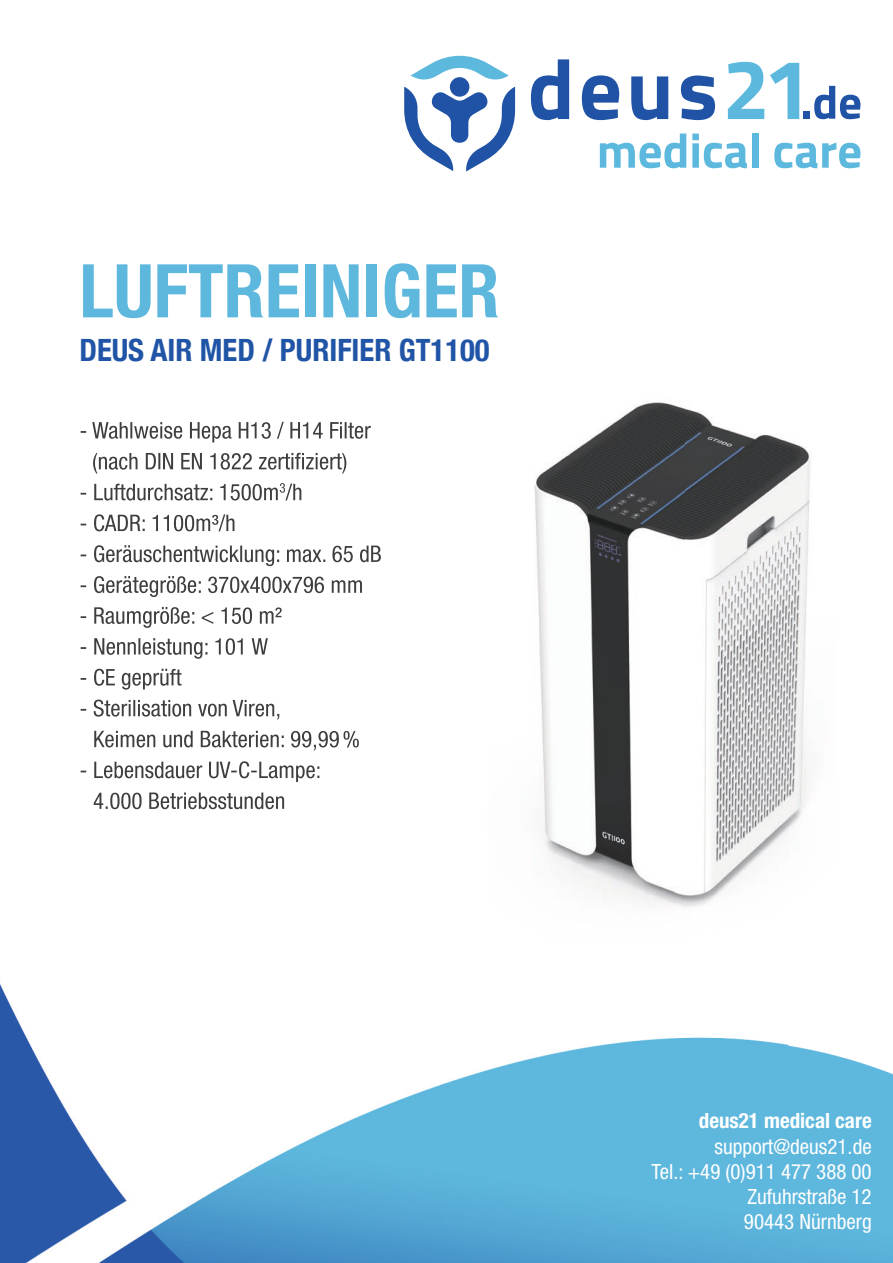
<style>
.page{position:relative;width:893px;height:1263px;background:#fff}
.page>*{position:absolute;margin:0;border:0;box-sizing:border-box;transform-origin:0 0}
.t1{font:700 condensed 74.25px "Helvetica Neue";color:#5eb8de}
.t2{font:700 condensed 30.75px "Helvetica Neue";color:#2054a6}
.t3{font:condensed 21px/25.2px "Helvetica Neue LT Pro";color:#fff;text-align:right}
.t4{font:700 condensed 21px "Helvetica Neue LT Pro";color:#fff}
</style>
<div class="page">
<img style="left:788px;top:1044px;width:105px;height:219px">
<img style="left:0;top:984px;width:788px;height:279px">
<img style="left:81px;top:422px;width:290px;height:20px">
<img style="left:93px;top:453px;width:253px;height:20px">
<img style="left:81px;top:484px;width:197px;height:16px">
<svg style="left:280px;top:483px;width:5px;height:10px"></svg>
<img style="left:285px;top:483px;width:16px;height:17px">
<img style="left:81px;top:514px;width:153px;height:17px">
<img style="left:81px;top:545px;width:300px;height:21px">
<img style="left:81px;top:576px;width:281px;height:21px">
<img style="left:81px;top:607px;width:201px;height:21px">
<img style="left:81px;top:638px;width:187px;height:21px">
<img style="left:81px;top:669px;width:101px;height:21px">
<img style="left:81px;top:700px;width:198px;height:20px">
<img style="left:94px;top:731px;width:265px;height:19px">
<img style="left:81px;top:761px;width:238px;height:21px">
<img style="left:94px;top:792px;width:190px;height:17px">
<svg style="left:600px;top:134px;width:86px;height:34px"></svg>
<svg style="left:692px;top:134px;width:55px;height:34px"></svg>
<div style="left:752px;top:134px;width:6px;height:34px;background:#5db8de"></div>
<svg style="left:774px;top:143px;width:86px;height:25px"></svg>
<svg style="left:411px;top:56px;width:98px;height:25px"></svg>
<svg style="left:404px;top:87px;width:111px;height:85px"></svg>
<div style="left:450px;top:77px;width:19px;height:20px;background:#2053a6;border-radius:50%"></div>
<svg style="left:531px;top:59px;width:38px;height:61px"></svg>
<svg style="left:582px;top:75px;width:37px;height:45px"></svg>
<svg style="left:631px;top:76px;width:37px;height:44px"></svg>
<svg style="left:681px;top:76px;width:34px;height:44px"></svg>
<svg style="left:728px;top:62px;width:36px;height:57px"></svg>
<svg style="left:770px;top:63px;width:29px;height:56px"></svg>
<div style="left:803px;top:111px;width:7px;height:8px;background:#2053a6"></div>
<svg style="left:814px;top:86px;width:46px;height:33px"></svg>
<img style="left:534px;top:402px;width:277px;height:505px">
<h1 class="t1" style="left:79px;top:229px;width:422px">LUFTREINIGER</h1>
<h2 class="t2" style="left:79px;top:324px;width:412px">DEUS AIR MED / PURIFIER GT1100</h2>
<p class="t4" style="left:699px;top:1108px;width:174px">deus21 medical care</p>
<p class="t3" style="left:652px;top:1133px;width:222px">support@deus21.de<br>Tel.: +49 (0)911 477 388 00<br>Zufuhrstraße 12<br>90443 Nürnberg</p>
</div>
